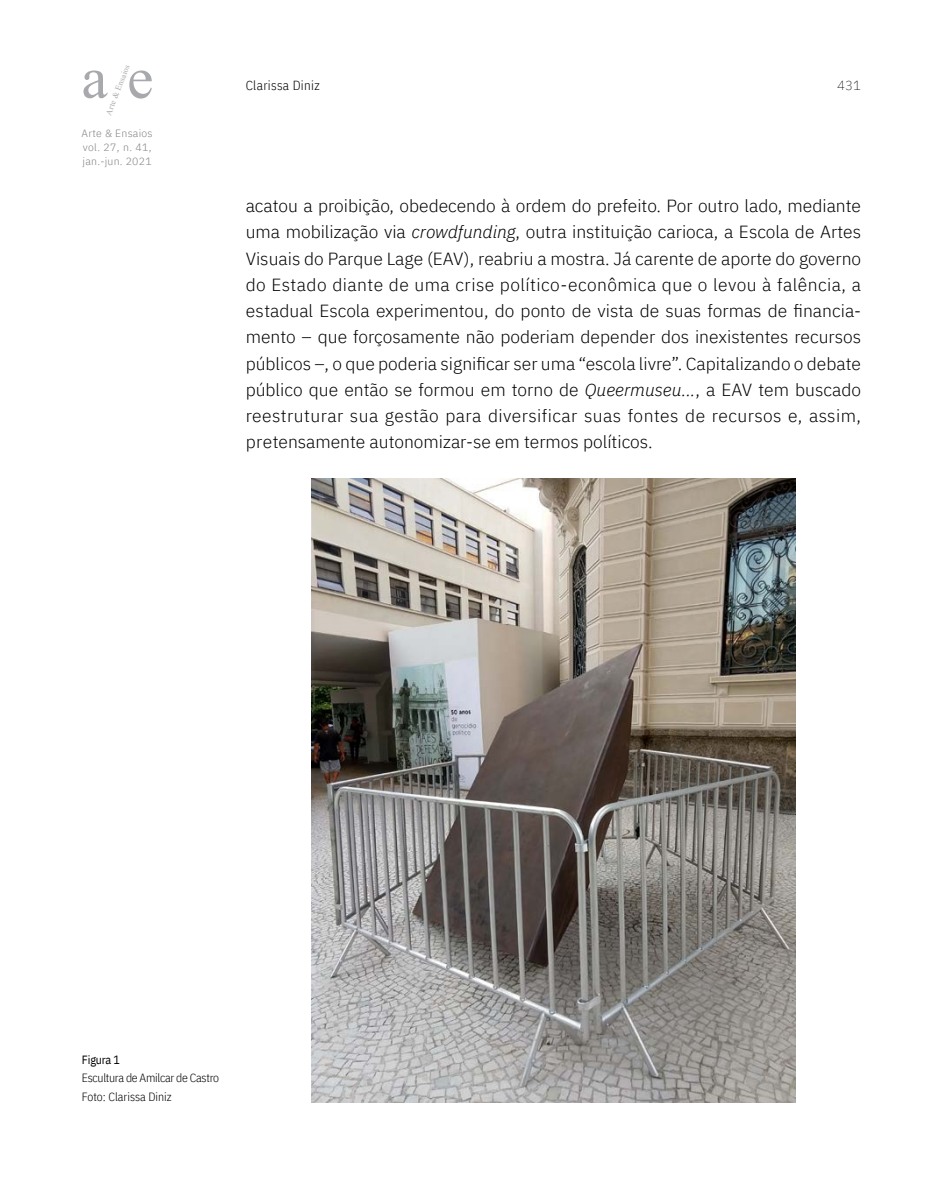
<style>
.page{position:relative;width:943px;height:1191px;background:#fff}
.page>*{position:absolute;margin:0;border:0;box-sizing:border-box;transform-origin:0 0}
.t1{font:59.15px "Times New Roman";color:#a7a9ac}
.t2{font:300 17.5px/26.2px "IBM Plex Sans";color:#000;text-align:justify}
.t3{font:300 13.12px "IBM Plex Sans Cond";letter-spacing:.025em;color:#000}
.t4{font:200 13.12px "IBM Plex Sans";color:#000}
.t5{font:300 11.9px/18.4px "IBM Plex Sans Cond";letter-spacing:-.025em;color:#000}
.t6{font:11.9px "IBM Plex Sans Cond";letter-spacing:-.01em;color:#000}
.t7{font:300 10.5px/14px "IBM Plex Sans";letter-spacing:.025em;color:#808285;text-align:justify}
.t8{font:8.4px "Times New Roman";color:#a7a9ac}
.s1{font-style:italic}
</style>
<div class="page">
<img style="left:312px;top:479px;width:483px;height:623px">
<p class="t8" style="left:103px;top:112px;width:55px;rotate:-69deg">Arte &amp; Ensaios</p>
<p class="t7" style="left:82px;top:125px;width:72px">Arte &amp; Ensaios vol. 27, n. 41, jan.-jun. 2021</p>
<h1 class="t1" style="left:81px;top:36px;width:73px">a e</h1>
<p class="t3" style="left:246px;top:75px;width:75px">Clarissa Diniz</p>
<p class="t4" style="left:837px;top:75px;width:25px">431</p>
<p class="t2" style="left:246px;top:191px;width:617px">acatou a proibição, obedecendo à ordem do prefeito. Por outro lado, mediante uma mobilização via <span class="s1">crowdfunding</span>, outra instituição carioca, a Escola de Artes Visuais do Parque Lage (EAV), reabriu a mostra. Já carente de aporte do governo do Estado diante de uma crise político-econômica que o levou à falência, a estadual Escola experimentou, do ponto de vista de suas formas de financia&shy;mento – que forçosamente não poderiam depender dos inexistentes recursos públicos –, o que poderia significar ser uma “escola livre”. Capitalizando o debate público que então se formou em torno de <span class="s1">Queermuseu...</span>, a EAV tem buscado reestruturar sua gestão para diversificar suas fontes de recursos e, assim, pretensamente autonomizar-se em termos políticos.</p>
<p class="t6" style="left:82px;top:1050px;width:40px">Figura 1</p>
<p class="t5" style="left:82px;top:1068px;width:139px">Escultura de Amilcar de Castro<br>Foto: Clarissa Diniz</p>
</div>
